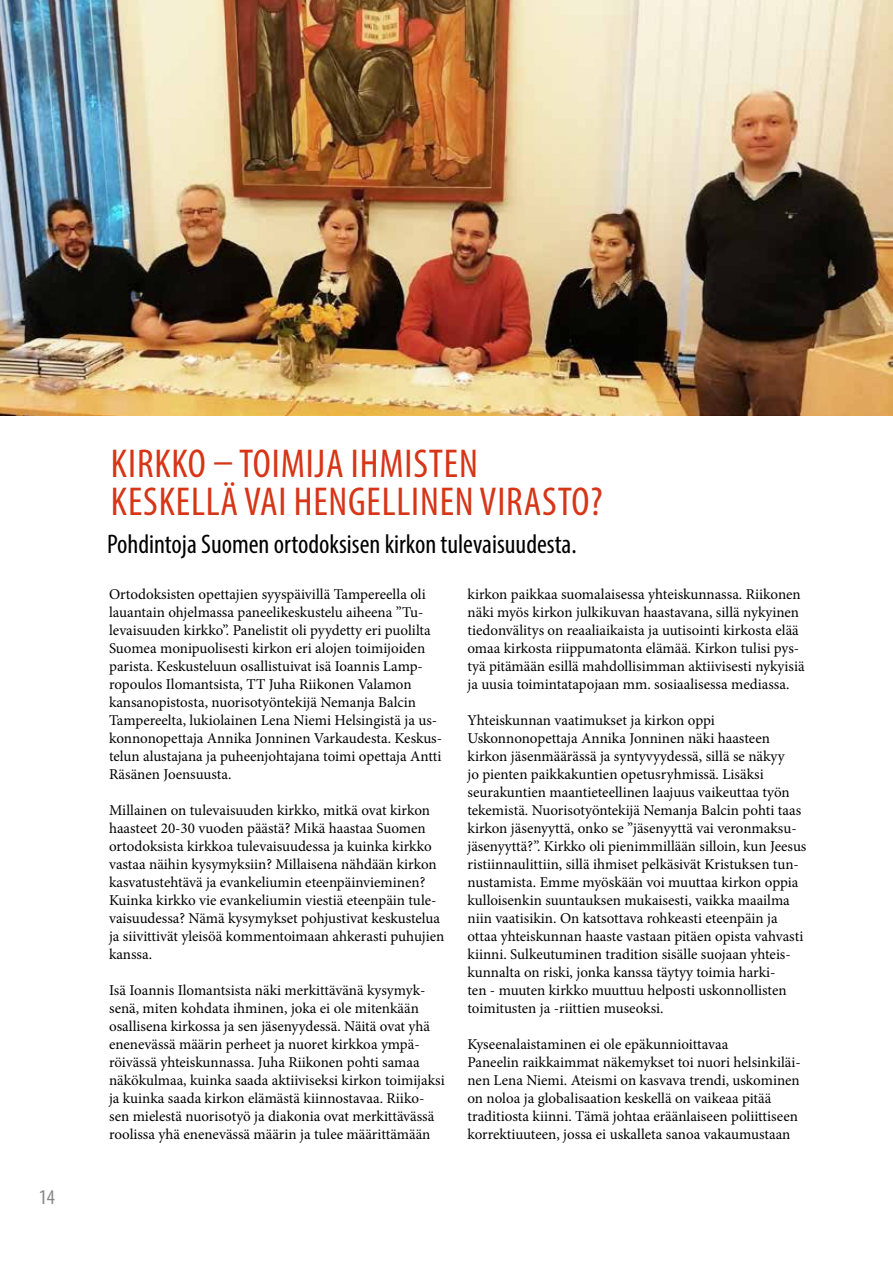
<style>
.page{position:relative;width:893px;height:1263px;background:#fff}
.page>*{position:absolute;margin:0;border:0;box-sizing:border-box;transform-origin:0 0}
.t1{font:condensed 40.5px/37.5px "Myriad Pro";letter-spacing:.02em;color:#d63517}
.t2{font:condensed 27px "Myriad Pro";color:#000}
.t3{font:condensed 21px "Myriad Pro";color:#878787}
.t4{font:15px/18px "Minion Pro";color:#000}
</style>
<div class="page">
<img style="left:0;top:0;width:892px;height:415px">
<h3 class="t3" style="left:39px;top:1185px;width:18px">14</h3>
<h1 class="t1" style="left:111px;top:444px;width:493px">KIRKKO – TOIMIJA IHMISTEN<br>KESKELLÄ VAI HENGELLINEN VIRASTO?</h1>
<h2 class="t2" style="left:107px;top:528px;width:471px">Pohdintoja Suomen ortodoksisen kirkon tulevaisuudesta.</h2>
<p class="t4" style="left:109px;top:585px;width:335px">Ortodoksisten opettajien syyspäivillä Tampereella oli lauantain ohjelmassa paneelikeskustelu aiheena ”Tu&shy;levaisuuden kirkko”. Panelistit oli pyydetty eri puolilta Suomea monipuolisesti kirkon eri alojen toimijoiden parista. Keskusteluun osallistuivat isä Ioannis Lamp&shy;ropoulos Ilomantsista, TT Juha Riikonen Valamon kansanopistosta, nuorisotyöntekijä Nemanja Balcin Tampereelta, lukiolainen Lena Niemi Helsingistä ja us&shy;konnonopettaja Annika Jonninen Varkaudesta. Keskus&shy;telun alustajana ja puheenjohtajana toimi opettaja Antti Räsänen Joensuusta.</p>
<p class="t4" style="left:109px;top:801px;width:337px">Millainen on tulevaisuuden kirkko, mitkä ovat kirkon haasteet 20-30 vuoden päästä? Mikä haastaa Suomen ortodoksista kirkkoa tulevaisuudessa ja kuinka kirkko vastaa näihin kysymyksiin? Millaisena nähdään kirkon kasvatustehtävä ja evankeliumin eteenpäinvieminen?<br>Kuinka kirkko vie evankeliumin viestiä eteenpäin tule&shy;vaisuudessa? Nämä kysymykset pohjustivat keskustelua ja siivittivät yleisöä kommentoimaan ahkerasti puhujien kanssa.</p>
<p class="t4" style="left:109px;top:981px;width:337px">Isä Ioannis Ilomantsista näki merkittävänä kysymyk&shy;senä, miten kohdata ihminen, joka ei ole mitenkään osallisena kirkossa ja sen jäsenyydessä. Näitä ovat yhä enenevässä määrin perheet ja nuoret kirkkoa ympä&shy;röivässä yhteiskunnassa. Juha Riikonen pohti samaa näkökulmaa, kuinka saada aktiiviseksi kirkon toimijaksi ja kuinka saada kirkon elämästä kiinnostavaa. Riiko&shy;sen mielestä nuorisotyö ja diakonia ovat merkittävässä roolissa yhä enenevässä määrin ja tulee määrittämään</p>
<p class="t4" style="left:467px;top:585px;width:339px">kirkon paikkaa suomalaisessa yhteiskunnassa. Riikonen näki myös kirkon julkikuvan haastavana, sillä nykyinen tiedonvälitys on reaaliaikaista ja uutisointi kirkosta elää omaa kirkosta riippumatonta elämää. Kirkon tulisi pys&shy;tyä pitämään esillä mahdollisimman aktiivisesti nykyisiä ja uusia toimintatapojaan mm. sosiaalisessa mediassa.</p>
<p class="t4" style="left:467px;top:711px;width:340px">Yhteiskunnan vaatimukset ja kirkon oppi Uskonnonopettaja Annika Jonninen näki haasteen kirkon jäsenmäärässä ja syntyvyydessä, sillä se näkyy<br>jo pienten paikkakuntien opetusryhmissä. Lisäksi seurakuntien maantieteellinen laajuus vaikeuttaa työn tekemistä. Nuorisotyöntekijä Nemanja Balcin pohti taas kirkon jäsenyyttä, onko se ”jäsenyyttä vai veronmaksu&shy;jäsenyyttä?”. Kirkko oli pienimmillään silloin, kun Jeesus ristiinnaulittiin, sillä ihmiset pelkäsivät Kristuksen tun&shy;nustamista. Emme myöskään voi muuttaa kirkon oppia kulloisenkin suuntauksen mukaisesti, vaikka maailma niin vaatisikin. On katsottava rohkeasti eteenpäin ja ottaa yhteiskunnan haaste vastaan pitäen opista vahvasti kiinni. Sulkeutuminen tradition sisälle suojaan yhteis&shy;kunnalta on riski, jonka kanssa täytyy toimia harki-<br>ten - muuten kirkko muuttuu helposti uskonnollisten toimitusten ja -riittien museoksi.</p>
<p class="t4" style="left:467px;top:1035px;width:335px">Kyseenalaistaminen ei ole epäkunnioittavaa<br>Paneelin raikkaimmat näkemykset toi nuori helsinkiläi&shy;nen Lena Niemi. Ateismi on kasvava trendi, uskominen on noloa ja globalisaation keskellä on vaikeaa pitää traditiosta kiinni. Tämä johtaa eräänlaiseen poliittiseen korrektiuuteen, jossa ei uskalleta sanoa vakaumustaan</p>
</div>
